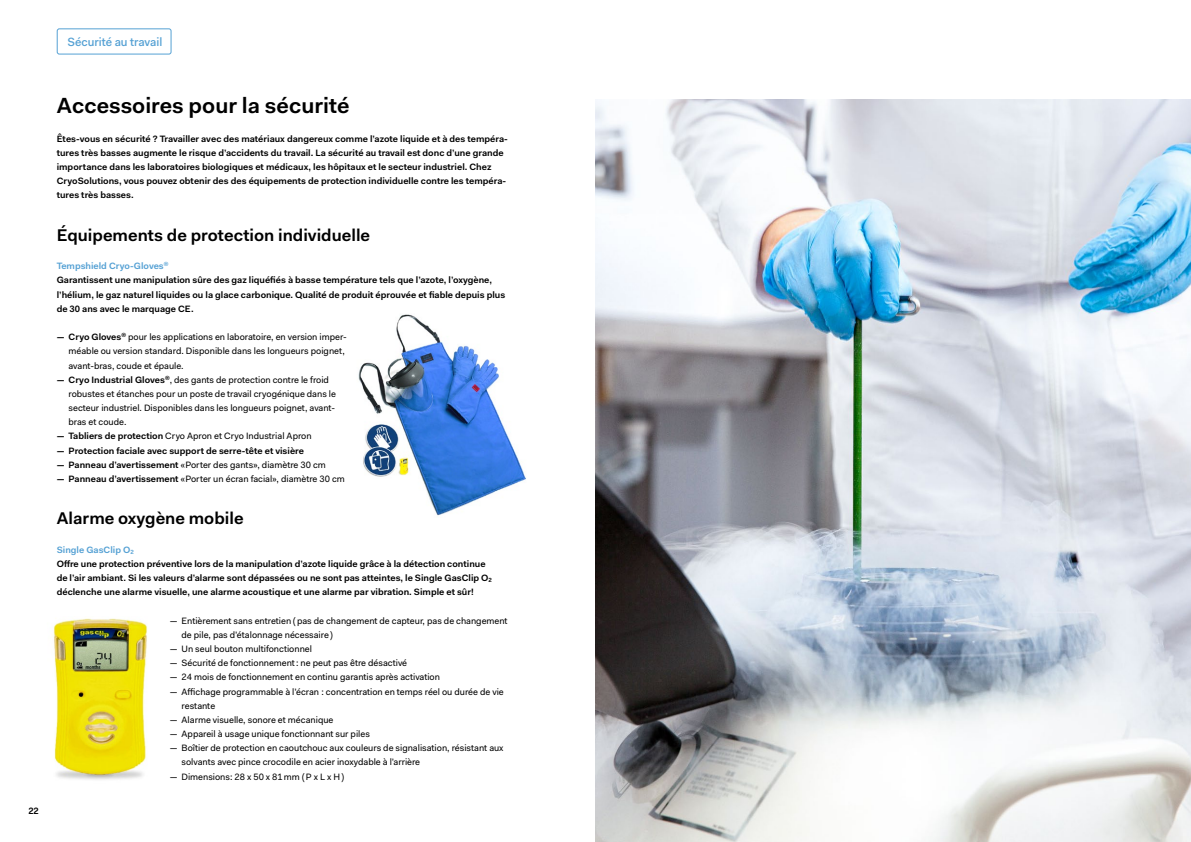
<style>
.page{position:relative;width:1191px;height:842px;background:#fff}
.page>*{position:absolute;margin:0;border:0;box-sizing:border-box;transform-origin:0 0}
.t1{font:600 22px "Fakt Pro";color:#000}
.t2{font:600 17px "Fakt Pro";color:#000}
.t3{font:500 12px "Fakt Pro";color:#55a1d4}
.t4{font:9.2px/14.2px "Fakt Pro";color:#000}
.t5{font:600 9.2px/14.2px "Fakt Pro";color:#000}
.s1{color:#55a1d4}
.s2{font-weight:600}
</style>
<div class="page">
<div style="left:57px;top:28px;width:114px;height:27px;border:1px solid #55a1d4;border-radius:2px"></div>
<img style="left:595px;top:99px;width:596px;height:743px">
<img style="left:358px;top:314px;width:168px;height:202px">
<img style="left:53px;top:618px;width:95px;height:162px">
<h3 class="t3" style="left:67px;top:34px;width:97px">Sécurité au travail</h3>
<p class="t5" style="left:28px;top:803px;width:12px">22</p>
<h1 class="t1" style="left:57px;top:91px;width:294px">Accessoires pour la sécurité</h1>
<p class="t5" style="left:57px;top:131px;width:452px">Êtes-vous en sécurité ? Travailler avec des matériaux dangereux comme l’azote liquide et à des tempéra&shy;tures très basses augmente le risque d’accidents du travail. La sécurité au travail est donc d’une grande importance dans les laboratoires biologiques et médicaux, les hôpitaux et le secteur industriel. Chez CryoSolutions, vous pouvez obtenir des des équipements de protection individuelle contre les tempéra&shy;tures très basses.</p>
<h2 class="t2" style="left:57px;top:224px;width:315px">Équipements de protection individuelle</h2>
<p class="t5" style="left:57px;top:259px;width:450px"><span class="s1">Tempshield Cryo-Gloves</span><sup>®<br></sup>Garantissent une manipulation sûre des gaz liquéfiés à basse température tels que l’azote, l’oxygène, l’hélium, le gaz naturel liquides ou la glace carbonique. Qualité de produit éprouvée et fiable depuis plus de 30 ans avec le marquage CE.</p>
<p class="t4" style="left:69px;top:330px;width:280px;text-indent:-12px"><span class="s2">— Cryo Gloves</span><sup>®</sup> pour les applications en laboratoire, en version imper&shy;méable ou version standard. Disponible dans les longueurs poignet, avant-bras, coude et épaule.</p>
<p class="t4" style="left:69px;top:372px;width:269px;text-indent:-12px"><span class="s2">— Cryo Industrial Gloves</span><sup>®</sup>, des gants de protection contre le froid robustes et étanches pour un poste de travail cryogénique dans le secteur industriel. Disponibles dans les longueurs poignet, avant&shy;bras et coude.</p>
<p class="t4" style="left:57px;top:429px;width:256px"><span class="s2">— Tabliers de protection</span> Cryo Apron et Cryo Industrial Apron</p>
<p class="t5" style="left:57px;top:443px;width:249px">— Protection faciale avec support de serre-tête et visière</p>
<p class="t4" style="left:57px;top:457px;width:270px"><span class="s2">— Panneau d’avertissement</span> «Porter des gants», diamètre 30 cm</p>
<p class="t4" style="left:57px;top:472px;width:290px"><span class="s2">— Panneau d’avertissement</span> «Porter un écran facial», diamètre 30 cm</p>
<h2 class="t2" style="left:57px;top:507px;width:188px">Alarme oxygène mobile</h2>
<p class="t5" style="left:57px;top:542px;width:437px"><span class="s1">Single GasClip O</span><sub>2<br></sub>Offre une protection préventive lors de la manipulation d’azote liquide grâce à la détection continue de l’air ambiant. Si les valeurs d’alarme sont dépassées ou ne sont pas atteintes, le Single GasClip O<sub>2 </sub>déclenche une alarme visuelle, une alarme acoustique et une alarme par vibration. Simple et sûr!</p>
<p class="t4" style="left:182px;top:613px;width:327px;text-indent:-12px">— Entièrement sans entretien (pas de changement de capteur, pas de changement de pile, pas d’étalonnage nécessaire)</p>
<p class="t4" style="left:170px;top:642px;width:144px">— Un seul bouton multifonctionnel</p>
<p class="t4" style="left:170px;top:656px;width:239px">— Sécurité de fonctionnement: ne peut pas être désactivé</p>
<p class="t4" style="left:170px;top:670px;width:272px">— 24 mois de fonctionnement en continu garantis après activation</p>
<p class="t4" style="left:182px;top:684px;width:324px;text-indent:-12px">— Affichage programmable à l’écran : concentration en temps réel ou durée de vie restante</p>
<p class="t4" style="left:170px;top:713px;width:165px">— Alarme visuelle, sonore et mécanique</p>
<p class="t4" style="left:170px;top:727px;width:202px">— Appareil à usage unique fonctionnant sur piles</p>
<p class="t4" style="left:182px;top:741px;width:323px;text-indent:-12px">— Boîtier de protection en caoutchouc aux couleurs de signalisation, résistant aux solvants avec pince crocodile en acier inoxydable à l’arrière</p>
<p class="t4" style="left:170px;top:769px;width:176px">— Dimensions: 28 x 50 x 81mm (P x L x H)</p>
</div>
